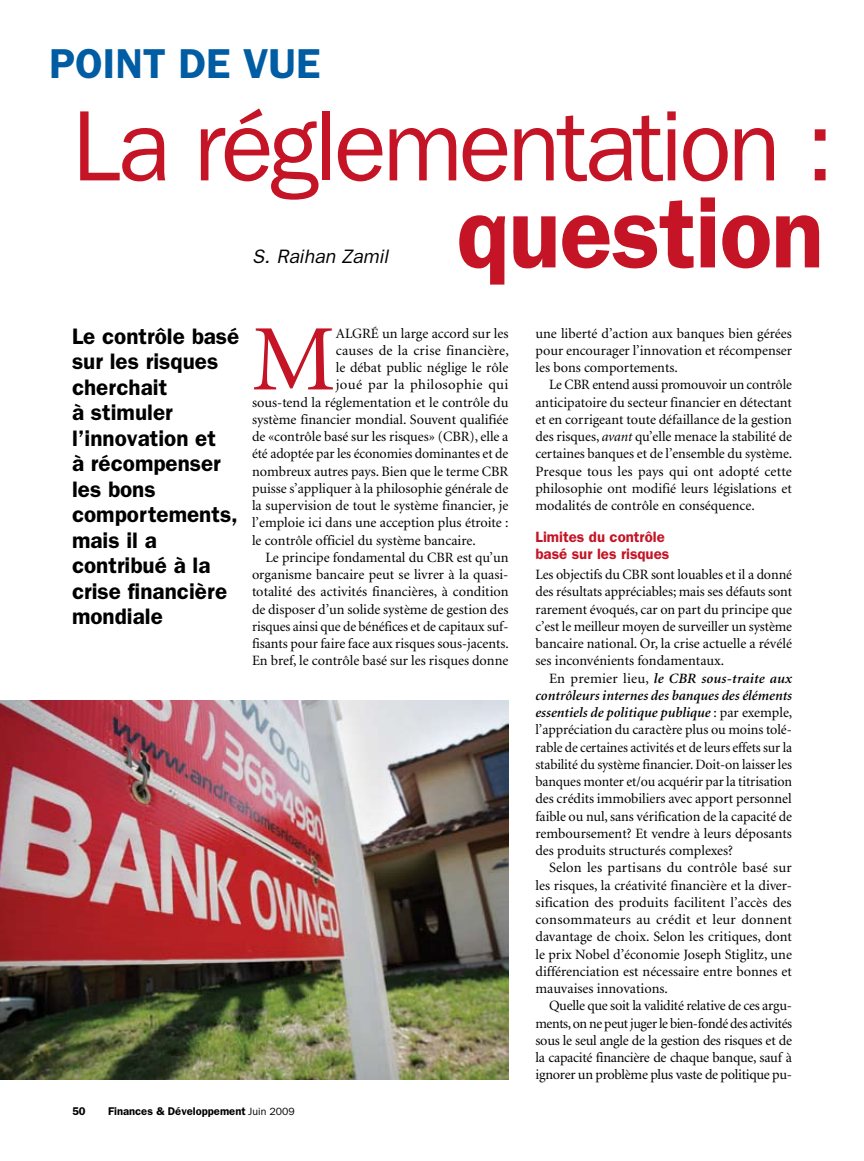
<style>
.page{position:relative;width:864px;height:1161px;background:#fff}
.page>*{position:absolute;margin:0;border:0;box-sizing:border-box;transform-origin:0 0}
.t1{font:100.5px "Franklin Gothic";letter-spacing:-.04em;color:#c41425}
.t2{font:600 100.5px "Franklin Gothic";letter-spacing:-.01em;color:#c41425}
.t3{font:93.9px "Minion";color:#c41425}
.t4{font:600 42px "Franklin Gothic";color:#005da3}
.t5{font:600 22.5px/25.5px "Franklin Gothic";color:#000}
.t6{font:italic 19.5px "Franklin Gothic";color:#000}
.t7{font:600 15px/17.2px "Franklin Gothic";color:#c41425}
.t8{font:14.25px/17.2px "Minion";color:#000;text-align:justify}
.t9{font:14.25px "Minion";letter-spacing:.025em;color:#000}
.t10{font:600 11.25px "Franklin Gothic";color:#000}
.s1{font-weight:400;font-size:10.5px}
.s2{font-style:italic}
.s3{font-weight:600;font-style:italic}
</style>
<div class="page">
<img style="left:0;top:700px;width:508px;height:380px">
<h3 class="t4" style="left:49px;top:39px;width:273px">POINT DE VUE</h3>
<h1 class="t1" style="left:72px;top:89px;width:764px">La réglementation :</h1>
<h1 class="t2" style="left:456px;top:174px;width:369px">question</h1>
<h3 class="t6" style="left:252px;top:245px;width:138px">S. Raihan Zamil</h3>
<h3 class="t5" style="left:72px;top:323px;width:169px">Le contrôle basé sur les risques cherchait<br>à stimuler l’innovation et<br>à récompenser les bons comportements, mais il a contribué à la crise financière mondiale</h3>
<h2 class="t3" style="left:252px;top:313px;width:85px">M</h2>
<p class="t8" style="left:336px;top:325px;width:174px">algré un large accord sur les</p>
<p class="t8" style="left:336px;top:342px;width:175px">causes de la crise financière,</p>
<p class="t8" style="left:336px;top:360px;width:174px">le débat public néglige le rôle</p>
<p class="t9" style="left:336px;top:378px;width:174px">joué par la philosophie qui</p>
<p class="t8" style="left:252px;top:394px;width:258px">sous-tend la réglementation et le contrôle du</p>
<p class="t8" style="left:252px;top:411px;width:258px">système financier mondial. Souvent qualifiée</p>
<p class="t8" style="left:252px;top:429px;width:258px">de «contrôle basé sur les risques» (CBR), elle a</p>
<p class="t8" style="left:252px;top:446px;width:258px">été adoptée par les économies dominantes et de</p>
<p class="t8" style="left:252px;top:463px;width:258px">nombreux autres pays. Bien que le terme CBR</p>
<p class="t8" style="left:252px;top:480px;width:258px">puisse s’appliquer à la philosophie générale de</p>
<p class="t8" style="left:252px;top:498px;width:258px">la supervision de tout le système financier, je</p>
<p class="t8" style="left:252px;top:515px;width:258px">l’emploie ici dans une acception plus étroite :</p>
<p class="t8" style="left:252px;top:532px;width:225px">le contrôle officiel du système bancaire.</p>
<p class="t8" style="left:265px;top:549px;width:244px">Le principe fondamental du CBR est qu’un</p>
<p class="t8" style="left:252px;top:567px;width:258px">organisme bancaire peut se livrer à la quasi-</p>
<p class="t8" style="left:252px;top:584px;width:258px">totalité des activités financières, à condition</p>
<p class="t8" style="left:252px;top:601px;width:258px">de disposer d’un solide système de gestion des</p>
<p class="t8" style="left:252px;top:618px;width:258px">risques ainsi que de bénéfices et de capitaux suf-</p>
<p class="t8" style="left:252px;top:636px;width:258px">fisants pour faire face aux risques sous-jacents.</p>
<p class="t8" style="left:252px;top:653px;width:258px">En bref, le contrôle basé sur les risques donne</p>
<p class="t10" style="left:72px;top:1105px;width:15px">50</p>
<p class="t10" style="left:108px;top:1105px;width:188px">Finances &amp; Développement <span class="s1">Juin 2009</span></p>
<p class="t8" style="left:536px;top:325px;width:258px">une liberté d’action aux banques bien gérées pour encourager l’innovation et récompenser les bons comportements.</p>
<p class="t8" style="left:536px;top:377px;width:258px;text-indent:14px">Le CBR entend aussi promouvoir un contrôle anticipatoire du secteur financier en détectant et en corrigeant toute défaillance de la gestion des risques, <span class="s2">avant</span> qu’elle menace la stabilité de certaines banques et de l’ensemble du système.<br>Presque tous les pays qui ont adopté cette philosophie ont modifié leurs législations et modalités de contrôle en conséquence.</p>
<p class="t7" style="left:536px;top:528px;width:135px">Limites du contrôle basé sur les risques</p>
<p class="t8" style="left:536px;top:567px;width:258px">Les objectifs du CBR sont louables et il a donné des résultats appréciables; mais ses défauts sont rarement évoqués, car on part du principe que c’est le meilleur moyen de surveiller un système bancaire national. Or, la crise actuelle a révélé ses inconvénients fondamentaux.</p>
<p class="t8" style="left:536px;top:670px;width:258px;text-indent:14px">En premier lieu, <span class="s3">le CBR sous-traite aux contrôleurs internes des banques des éléments essentiels de politique publique</span> : par exemple, l’appréciation du caractère plus ou moins tolé&shy;rable de certaines activités et de leurs effets sur la stabilité du système financier. Doit-on laisser les banques monter et/ou acquérir par la titrisation des crédits immobiliers avec apport personnel faible ou nul, sans vérification de la capacité de remboursement? Et vendre à leurs déposants des produits structurés complexes?</p>
<p class="t8" style="left:536px;top:860px;width:258px;text-indent:14px">Selon les partisans du contrôle basé sur les risques, la créativité financière et la diver&shy;sification des produits facilitent l’accès des consommateurs au crédit et leur donnent davantage de choix. Selon les critiques, dont le prix Nobel d’économie Joseph Stiglitz, une différenciation est nécessaire entre bonnes et mauvaises innovations.</p>
<p class="t8" style="left:536px;top:998px;width:258px;text-indent:14px">Quelle que soit la validité relative de ces argu&shy;ments, on ne peut juger le bien-fondé des activités sous le seul angle de la gestion des risques et de la capacité financière de chaque banque, sauf à ignorer un problème plus vaste de politique pu-</p>
</div>
